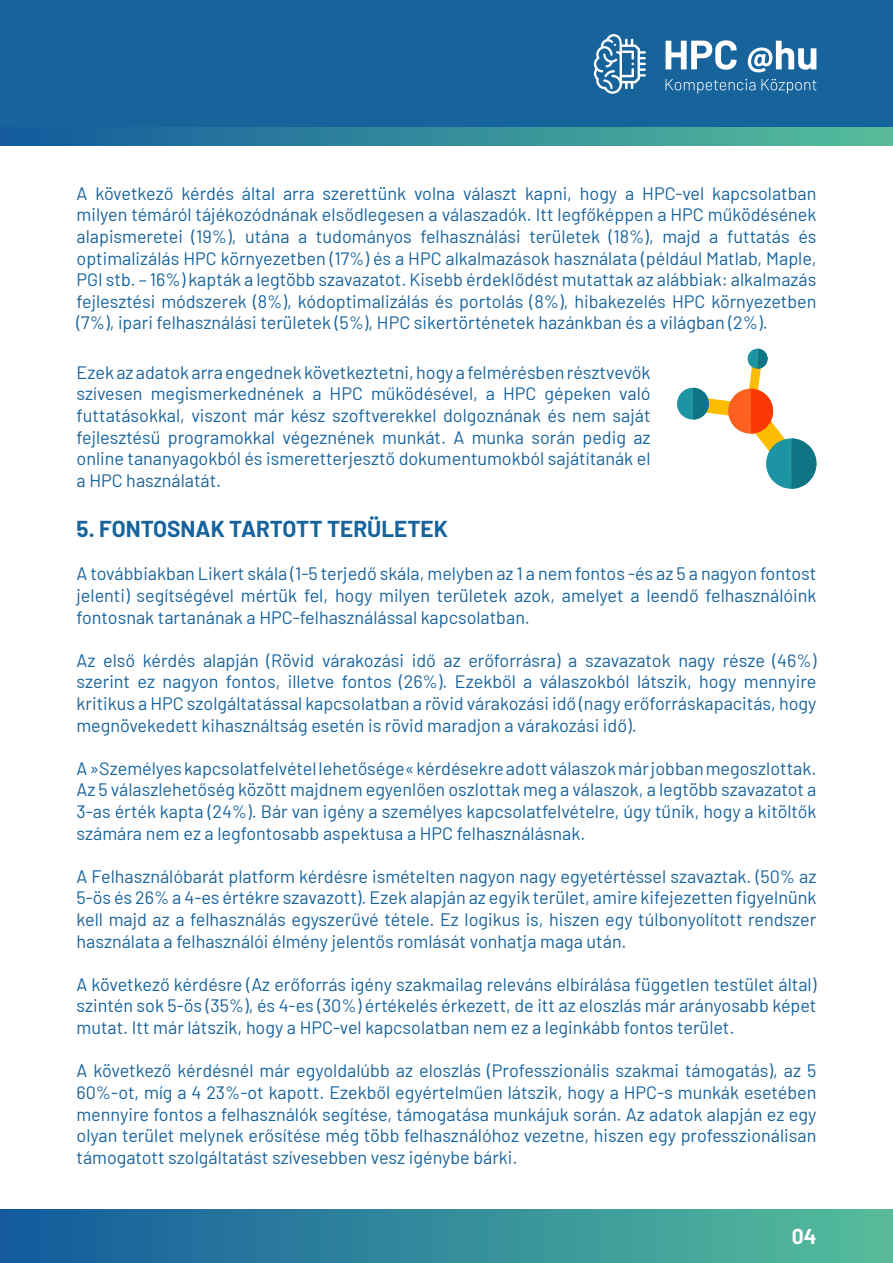
<style>
.page{position:relative;width:893px;height:1263px;background:#fff}
.page>*{position:absolute;margin:0;border:0;box-sizing:border-box;transform-origin:0 0}
.t1{font:700 22.5px "Barlow";color:#17639c}
.t2{font:700 21px "Barlow";color:#fff}
.t3{font:18px/21.6px "Barlow";color:#17639c;text-align:justify}
</style>
<div class="page">
<div style="left:0;top:1209px;width:893px;height:54px;background:linear-gradient(to right,#135a9d,#56be9a)"></div>
<svg style="left:677px;top:349px;width:140px;height:140px"></svg>
<div style="left:0;top:0;width:893px;height:127px;background:#17639c"></div>
<div style="left:0;top:127px;width:892px;height:19px;background:linear-gradient(to right,#135a9d,#56be9a)"></div>
<svg style="left:666px;top:40px;width:71px;height:30px"></svg>
<svg style="left:748px;top:41px;width:68px;height:31px"></svg>
<svg style="left:594px;top:34px;width:52px;height:60px"></svg>
<svg style="left:666px;top:79px;width:89px;height:14px"></svg>
<svg style="left:761px;top:79px;width:55px;height:14px"></svg>
<p class="t3" style="left:77px;top:181px;width:741px">A következő kérdés által arra szerettünk volna választ kapni, hogy a HPC-vel kapcsolatban milyen témáról tájékozódnának elsődlegesen a válaszadók. Itt legfőképpen a HPC működésének alapismeretei (19%), utána a tudományos felhasználási területek (18%), majd a futtatás és optimalizálás HPC környezetben (17%) és a HPC alkalmazások használata (például Matlab, Maple, PGI stb. – 16%) kapták a legtöbb szavazatot. Kisebb érdeklődést mutattak az alábbiak: alkalmazás fejlesztési módszerek (8%), kódoptimalizálás és portolás (8%), hibakezelés HPC környezetben (7%), ipari felhasználási területek (5%), HPC sikertörténetek hazánkban és a világban (2%).</p>
<p class="t3" style="left:77px;top:360px;width:576px">Ezek az adatok arra engednek következtetni, hogy a felmérésben résztvevők szívesen megismerkednének a HPC működésével, a HPC gépeken való futtatásokkal, viszont már kész szoftverekkel dolgoznának és nem saját fejlesztésű programokkal végeznének munkát. A munka során pedig az online tananyagokból és ismeretterjesztő dokumentumokból sajátítanák el a HPC használatát.</p>
<p class="t1" style="left:77px;top:512px;width:373px">5. FONTOSNAK TARTOTT TERÜLETEK</p>
<p class="t3" style="left:77px;top:562px;width:741px">A továbbiakban Likert skála (1-5 terjedő skála, melyben az 1 a nem fontos -és az 5 a nagyon fontost jelenti) segítségével mértük fel, hogy milyen területek azok, amelyet a leendő felhasználóink fontosnak tartanának a HPC-felhasználással kapcsolatban.</p>
<p class="t3" style="left:77px;top:648px;width:741px">Az első kérdés alapján (Rövid várakozási idő az erőforrásra) a szavazatok nagy része (46%) szerint ez nagyon fontos, illetve fontos (26%). Ezekből a válaszokból látszik, hogy mennyire kritikus a HPC szolgáltatással kapcsolatban a rövid várakozási idő (nagy erőforráskapacitás, hogy megnövekedett kihasználtság esetén is rövid maradjon a várakozási idő).</p>
<p class="t3" style="left:77px;top:756px;width:741px">A »Személyes kapcsolatfelvétel lehetősége« kérdésekre adott válaszok már jobban megoszlottak.<br>Az 5 válaszlehetőség között majdnem egyenlően oszlottak meg a válaszok, a legtöbb szavazatot a 3-as érték kapta (24%). Bár van igény a személyes kapcsolatfelvételre, úgy tűnik, hogy a kitöltők számára nem ez a legfontosabb aspektusa a HPC felhasználásnak.</p>
<p class="t3" style="left:77px;top:864px;width:741px">A Felhasználóbarát platform kérdésre ismételten nagyon nagy egyetértéssel szavaztak. (50% az 5-ös és 26% a 4-es értékre szavazott). Ezek alapján az egyik terület, amire kifejezetten figyelnünk kell majd az a felhasználás egyszerűvé tétele. Ez logikus is, hiszen egy túlbonyolított rendszer használata a felhasználói élmény jelentős romlását vonhatja maga után.</p>
<p class="t3" style="left:77px;top:972px;width:741px">A következő kérdésre (Az erőforrás igény szakmailag releváns elbírálása független testület által) szintén sok 5-ös (35%), és 4-es (30%) értékelés érkezett, de itt az eloszlás már arányosabb képet mutat. Itt már látszik, hogy a HPC-vel kapcsolatban nem ez a leginkább fontos terület.</p>
<p class="t3" style="left:77px;top:1058px;width:741px">A következő kérdésnél már egyoldalúbb az eloszlás (Professzionális szakmai támogatás), az 5<br>60%-ot, míg a 4 23%-ot kapott. Ezekből egyértelműen látszik, hogy a HPC-s munkák esetében mennyire fontos a felhasználók segítése, támogatása munkájuk során. Az adatok alapján ez egy olyan terület melynek erősítése még több felhasználóhoz vezetne, hiszen egy professzionálisan támogatott szolgáltatást szívesebben vesz igénybe bárki.</p>
<p class="t2" style="left:792px;top:1220px;width:26px">04</p>
</div>
